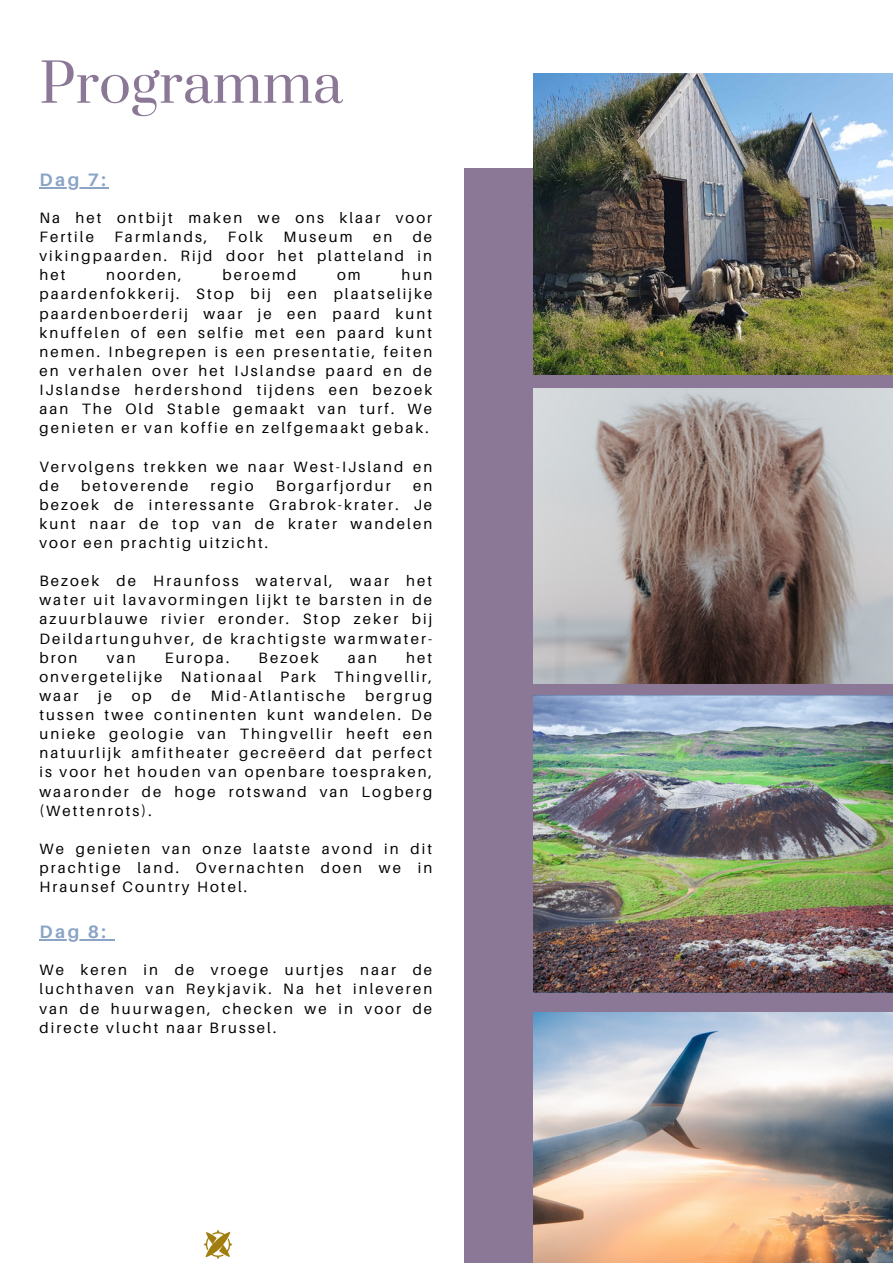
<style>
.page{position:relative;width:893px;height:1264px;background:#fff}
.page>*{position:absolute;margin:0;border:0;box-sizing:border-box;transform-origin:0 0}
.t1{font:52.95px "Prata";color:#8b7796}
.t2{font:700 18px "Aileron";letter-spacing:.14em;color:#8ba4c6}
.t3{font:15px/19px "Aileron";letter-spacing:.14em;color:#000;text-align:justify}
</style>
<div class="page">
<img style="left:203px;top:1230px;width:30px;height:29px">
<div style="left:464px;top:169px;width:428px;height:1093px;background:#8b7796"></div>
<img style="left:533px;top:695px;width:359px;height:297px">
<img style="left:533px;top:73px;width:359px;height:301px">
<img style="left:533px;top:389px;width:359px;height:294px">
<hr style="left:39px;top:187px;width:70px;height:1px;background:#8ba4c6">
<hr style="left:39px;top:939px;width:69px;height:1px;background:#8ba4c6">
<img style="left:533px;top:1012px;width:359px;height:250px">
<p class="t1" style="left:39px;top:50px;width:305px">Programma</p>
<p class="t2" style="left:39px;top:168px;width:68px">Dag 7:</p>
<p class="t3" style="left:39px;top:208px;width:394px">Na het ontbijt maken we ons klaar voor<br>Fertile</p>
<p class="t3" style="left:39px;top:227px;width:394px;text-indent:373px">de vikingpaarden. Rijd door het platteland in het</p>
<p class="t3" style="left:114px;top:227px;width:95px">Farmlands,</p>
<p class="t3" style="left:228px;top:227px;width:37px">Folk</p>
<p class="t3" style="left:283px;top:227px;width:71px">Museum</p>
<p class="t3" style="left:373px;top:227px;width:21px">en</p>
<p class="t3" style="left:39px;top:265px;width:394px;text-indent:362px">hun paardenfokkerij. Stop bij een plaatselijke paardenboerderij waar je een paard kunt knuffelen of een selfie met een paard kunt nemen. Inbegrepen is een presentatie, feiten en verhalen over het IJslandse paard en de IJslandse herdershond tijdens een bezoek aan The Old Stable gemaakt van turf. We genieten er van koffie en zelfgemaakt gebak.</p>
<p class="t3" style="left:39px;top:456px;width:394px">Vervolgens trekken we naar West-IJsland en de</p>
<p class="t3" style="left:106px;top:265px;width:77px">noorden,</p>
<p class="t3" style="left:222px;top:265px;width:75px">beroemd</p>
<p class="t3" style="left:337px;top:265px;width:25px">om</p>
<p class="t3" style="left:81px;top:475px;width:109px">betoverende</p>
<p class="t3" style="left:210px;top:475px;width:45px">regio</p>
<p class="t3" style="left:276px;top:475px;width:116px">Borgarfjordur</p>
<p class="t3" style="left:39px;top:475px;width:394px;text-indent:373px">en bezoek de interessante Grabrok-krater. Je kunt naar de top van de krater wandelen voor een prachtig uitzicht.</p>
<p class="t3" style="left:39px;top:571px;width:394px">Bezoek de Hraunfoss waterval, waar het water uit lavavormingen lijkt te barsten in de azuurblauwe rivier eronder. Stop zeker bij Deildartunguhver, de krachtigste warmwater&shy;bron</p>
<p class="t3" style="left:39px;top:647px;width:394px;text-indent:367px">het onvergetelijke Nationaal Park Thingvellir, waar</p>
<p class="t3" style="left:107px;top:647px;width:30px">van</p>
<p class="t3" style="left:165px;top:647px;width:66px">Europa.</p>
<p class="t3" style="left:259px;top:647px;width:61px">Bezoek</p>
<p class="t3" style="left:348px;top:647px;width:30px">aan</p>
<p class="t3" style="left:98px;top:686px;width:15px">je</p>
<p class="t3" style="left:132px;top:686px;width:22px">op</p>
<p class="t3" style="left:172px;top:686px;width:21px">de</p>
<p class="t3" style="left:211px;top:686px;width:136px">Mid-Atlantische</p>
<p class="t3" style="left:39px;top:686px;width:394px;text-indent:325px">bergrug tussen twee continenten kunt wandelen. De unieke geologie van Thingvellir heeft een natuurlijk amfitheater gecreëerd dat perfect is voor het houden van openbare toespraken, waaronder de hoge rotswand van Logberg (Wettenrots).</p>
<p class="t3" style="left:39px;top:838px;width:394px">We genieten van onze laatste avond in dit prachtige land. Overnachten doen we in Hraunsef Country Hotel.</p>
<p class="t2" style="left:39px;top:920px;width:68px">Dag 8:</p>
<p class="t3" style="left:39px;top:960px;width:394px">We keren in de vroege uurtjes naar de luchthaven van Reykjavik. Na het inleveren van de huurwagen, checken we in voor de directe vlucht naar Brussel.</p>
</div>
